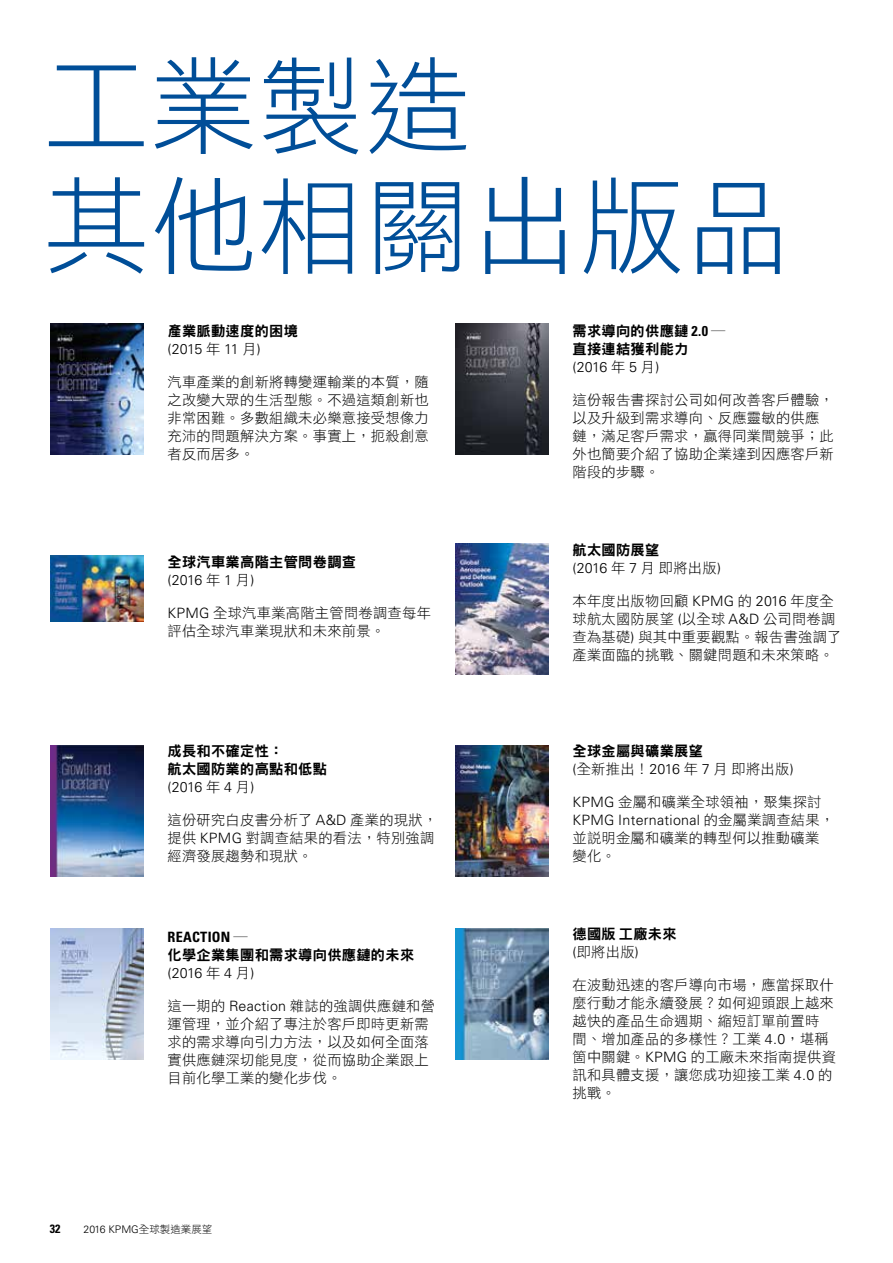
<style>
.page{position:relative;width:893px;height:1263px;background:#fff}
.page>*{position:absolute;margin:0;border:0;box-sizing:border-box;transform-origin:0 0}
.t1{font:105px/120px "DF Hei Std W3";letter-spacing:.02em;color:#004e98}
.t2{font:14.25px/18px "DF Hei Std W3";letter-spacing:.02em;color:#000}
.t3{font:14.25px/18px "DF Hei Std W9";letter-spacing:.02em;color:#000}
.t4{font:300 14.25px "Univers LT Std";letter-spacing:.02em;color:#000}
.t5{font:700 condensed 14.25px "Univers LT Std";letter-spacing:.02em;color:#000}
.t6{font:700 condensed 12px "Univers LT Std";color:#000}
.t7{font:300 10.5px "Univers LT Std";color:#000}
.s1{font-family:"DF Hei Std W3";font-weight:400}
.s2{font-family:"Univers LT Std";font-weight:300}
.s3{font-family:"DF Hei Std W9";font-weight:400;font-stretch:normal}
.s4{font-family:"Univers LT Std";font-weight:700;font-stretch:condensed}
</style>
<div class="page">
<img style="left:50px;top:555px;width:94px;height:66px">
<img style="left:455px;top:928px;width:94px;height:131px">
<img style="left:455px;top:323px;width:94px;height:131px">
<img style="left:455px;top:544px;width:94px;height:131px">
<img style="left:455px;top:745px;width:94px;height:131px">
<img style="left:50px;top:745px;width:94px;height:131px">
<img style="left:50px;top:928px;width:94px;height:131px">
<img style="left:50px;top:323px;width:94px;height:131px">
<h1 class="t1" style="left:44px;top:44px;width:749px">工業製造<br>其他相關出版品</h1>
<p class="t3" style="left:167px;top:321px;width:132px">產業脈動速度的困境</p>
<p class="t4" style="left:167px;top:340px;width:95px">(2015 <span class="s1">年</span> 11 <span class="s1">月</span>)</p>
<p class="t2" style="left:167px;top:372px;width:263px;text-align:justify">汽車產業的創新將轉變運輸業的本質，隨之改變大眾的生活型態。不過這類創新也非常困難。多數組織未必樂意接受想像力充沛的問題解決方案。事實上，扼殺創意者反而居多。</p>
<p class="t3" style="left:167px;top:552px;width:190px">全球汽車業高階主管問卷調查</p>
<p class="t4" style="left:167px;top:571px;width:88px">(2016 <span class="s1">年</span> 1 <span class="s1">月</span>)</p>
<p class="t2" style="left:167px;top:603px;width:265px"><span class="s2">KPMG</span> 全球汽車業高階主管問卷調查每年評估全球汽車業現狀和未來前景。</p>
<p class="t3" style="left:167px;top:741px;width:161px">成長和不確定性：<br>航太國防業的高點和低點</p>
<p class="t4" style="left:167px;top:778px;width:88px">(2016 <span class="s1">年</span> 4 <span class="s1">月</span>)</p>
<p class="t2" style="left:167px;top:810px;width:271px">這份研究白皮書分析了 <span class="s2">A&amp;D</span> 產業的現狀，提供 <span class="s2">KPMG</span> 對調查結果的看法，特別強調經濟發展趨勢和現狀。</p>
<p class="t5" style="left:167px;top:928px;width:82px">REACTION <span class="s3">─</span></p>
<p class="t3" style="left:167px;top:945px;width:248px">化學企業集團和需求導向供應鏈的未來</p>
<p class="t4" style="left:167px;top:964px;width:88px">(2016 <span class="s1">年</span> 4 <span class="s1">月</span>)</p>
<p class="t2" style="left:167px;top:996px;width:269px">這一期的 <span class="s2">Reaction</span> 雜誌的強調供應鏈和營運管理，並介紹了專注於客戶即時更新需求的需求導向引力方法，以及如何全面落實供應鏈深切能見度，從而協助企業跟上目前化學工業的變化步伐。</p>
<p class="t6" style="left:50px;top:1221px;width:12px">32</p>
<p class="t7" style="left:84px;top:1223px;width:130px">2016 KPMG<span class="s1">全球製造業展望</span></p>
<p class="t3" style="left:572px;top:321px;width:154px">需求導向的供應鏈 <span class="s4">2.0</span> ─直接連結獲利能力</p>
<p class="t4" style="left:572px;top:358px;width:88px">(2016 <span class="s1">年</span> 5 <span class="s1">月</span>)</p>
<p class="t2" style="left:572px;top:390px;width:263px">這份報告書探討公司如何改善客戶體驗，以及升級到需求導向、反應靈敏的供應鏈，滿足客戶需求，贏得同業間競爭；此外也簡要介紹了協助企業達到因應客戶新階段的步驟。</p>
<p class="t3" style="left:572px;top:540px;width:88px">航太國防展望</p>
<p class="t4" style="left:572px;top:559px;width:150px">(2016 <span class="s1">年</span> 7 <span class="s1">月即將出版</span>)</p>
<p class="t2" style="left:572px;top:591px;width:271px">本年度出版物回顧 <span class="s2">KPMG</span> 的 <span class="s2">2016</span> 年度全球航太國防展望 <span class="s2">(</span>以全球 <span class="s2">A&amp;D</span> 公司問卷調查為基礎<span class="s2">)</span> 與其中重要觀點。報告書強調了產業面臨的挑戰、關鍵問題和未來策略。</p>
<p class="t3" style="left:572px;top:741px;width:132px">全球金屬與礦業展望</p>
<p class="t2" style="left:572px;top:759px;width:223px"><span class="s2">(</span>全新推出！<span class="s2">2016</span> 年 <span class="s2">7</span> 月即將出版<span class="s2">)</span></p>
<p class="t2" style="left:572px;top:792px;width:250px"><span class="s2">KPMG</span> 金屬和礦業全球領袖，聚集探討</p>
<p class="t4" style="left:572px;top:811px;width:263px">KPMG International <span class="s1">的金屬業調查結果，</span></p>
<p class="t2" style="left:572px;top:828px;width:248px">並說明金屬和礦業的轉型何以推動礦業變化。</p>
<p class="t3" style="left:572px;top:924px;width:106px">德國版工廠未來</p>
<p class="t2" style="left:572px;top:942px;width:68px"><span class="s2">(</span>即將出版<span class="s2">)</span></p>
<p class="t2" style="left:572px;top:975px;width:265px">在波動迅速的客戶導向市場，應當採取什麼行動才能永續發展？如何迎頭跟上越來越快的產品生命週期、縮短訂單前置時間、增加產品的多樣性？工業 <span class="s2">4.0</span>，堪稱箇中關鍵。<span class="s2">KPMG</span> 的工廠未來指南提供資訊和具體支援，讓您成功迎接工業 <span class="s2">4.0</span> 的挑戰。</p>
</div>
